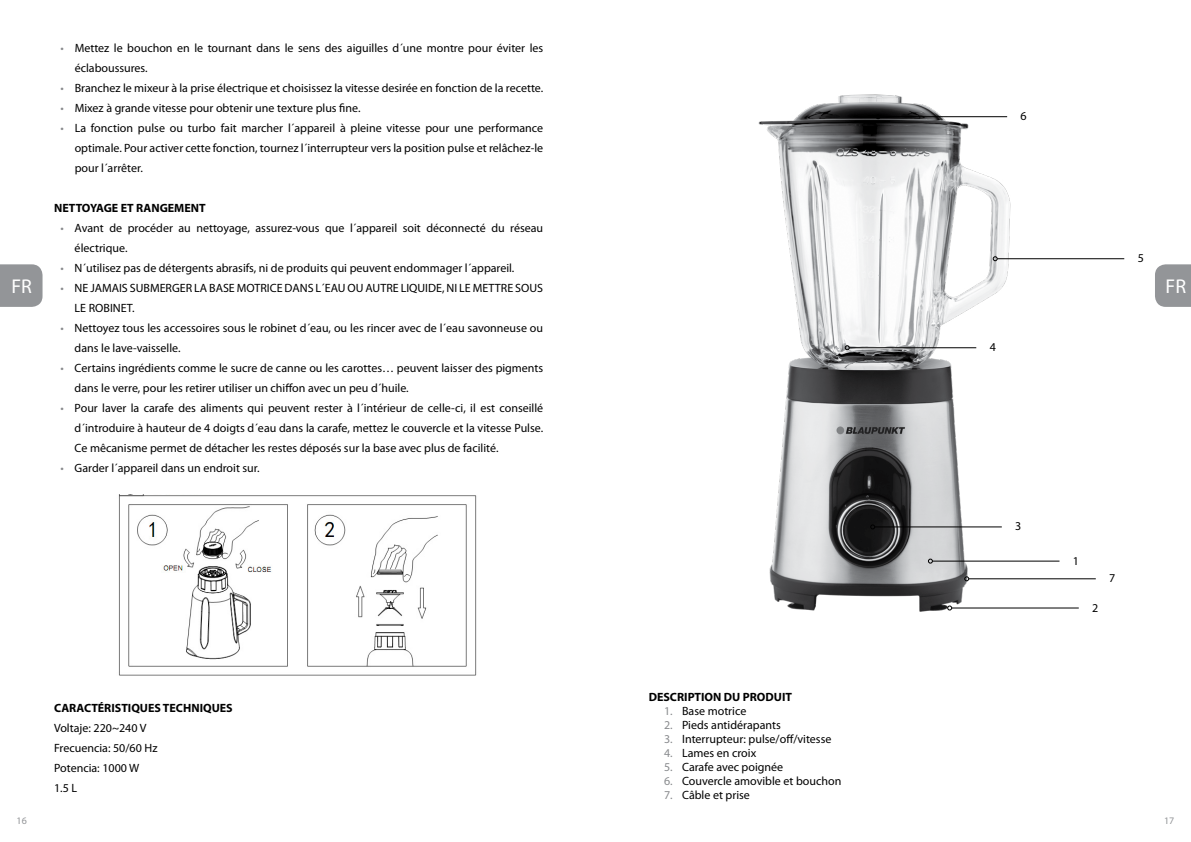
<style>
.page{position:relative;width:1191px;height:842px;background:#fff}
.page>*{position:absolute;margin:0;border:0;box-sizing:border-box;transform-origin:0 0}
.t1{font:20px "Myriad Pro";color:#fff}
.t2{font:12px/20px "Myriad Pro";color:#000}
.t3{font:700 12px "Myriad Pro";color:#000}
.t4{font:10px "Myriad Pro";color:#939598}
.s1{color:#898b8e}
</style>
<div class="page">
<svg style="left:0;top:264px;width:43px;height:43px;background:#98999c"></svg>
<svg style="left:1169px;top:264px;width:22px;height:43px"></svg>
<img style="left:758px;top:94px;width:411px;height:518px">
<hr style="left:932px;top:561px;width:127px;height:1px;background:#000">
<svg style="left:928px;top:559px;width:5px;height:5px"></svg>
<hr style="left:951px;top:607px;width:127px;height:1px;background:#000">
<svg style="left:947px;top:605px;width:5px;height:5px"></svg>
<hr style="left:874px;top:526px;width:127px;height:1px;background:#000">
<svg style="left:870px;top:524px;width:5px;height:5px"></svg>
<hr style="left:849px;top:347px;width:127px;height:1px;background:#000">
<svg style="left:844px;top:345px;width:5px;height:5px"></svg>
<hr style="left:997px;top:258px;width:127px;height:1px;background:#000">
<svg style="left:992px;top:256px;width:5px;height:5px"></svg>
<hr style="left:880px;top:116px;width:127px;height:1px;background:#000">
<svg style="left:875px;top:114px;width:5px;height:5px"></svg>
<hr style="left:968px;top:578px;width:127px;height:1px;background:#000">
<svg style="left:964px;top:576px;width:5px;height:5px"></svg>
<img style="left:118px;top:495px;width:359px;height:181px">
<p class="t2" style="left:75px;top:37px;width:470px;text-indent:-14px"><span class="s1">•</span> Mettez le bouchon en le tournant dans le sens des aiguilles d´une montre pour éviter les éclaboussures.</p>
<p class="t2" style="left:60px;top:77px;width:484px"><span class="s1">•</span> Branchez le mixeur à la prise électrique et choisissez la vitesse desirée en fonction de la recette.</p>
<p class="t2" style="left:60px;top:97px;width:301px"><span class="s1">•</span> Mixez à grande vitesse pour obtenir une texture plus fine.</p>
<p class="t2" style="left:75px;top:117px;width:470px;text-align:justify;text-indent:-14px"><span class="s1">•</span> La fonction pulse ou turbo fait marcher l´appareil à pleine vitesse pour une performance optimale. Pour activer cette fonction, tournez l´interrupteur vers la position pulse et relâchez-le pour l´arrêter.</p>
<p class="t3" style="left:54px;top:200px;width:153px">NETTOYAGE ET RANGEMENT</p>
<p class="t2" style="left:75px;top:217px;width:470px;text-indent:-14px"><span class="s1">•</span> Avant de procéder au nettoyage, assurez-vous que l´appareil soit déconnecté du réseau électrique.</p>
<p class="t2" style="left:60px;top:257px;width:455px"><span class="s1">•</span> N´utilisez pas de détergents abrasifs, ni de produits qui peuvent endommager l´appareil.</p>
<p class="t2" style="left:75px;top:277px;width:470px;text-indent:-14px"><span class="s1">•</span> NE JAMAIS SUBMERGER LA BASE MOTRICE DANS L´EAU OU AUTRE LIQUIDE, NI LE METTRE SOUS<br>LE ROBINET.</p>
<p class="t2" style="left:75px;top:317px;width:470px;text-indent:-14px"><span class="s1">•</span> Nettoyez tous les accessoires sous le robinet d´eau, ou les rincer avec de l´eau savonneuse ou dans le lave-vaisselle.</p>
<p class="t2" style="left:75px;top:357px;width:470px;text-indent:-14px"><span class="s1">•</span> Certains ingrédients comme le sucre de canne ou les carottes… peuvent laisser des pigments dans le verre, pour les retirer utiliser un chiffon avec un peu d´huile.</p>
<p class="t2" style="left:75px;top:397px;width:470px;text-align:justify;text-indent:-14px"><span class="s1">•</span> Pour laver la carafe des aliments qui peuvent rester à l´intérieur de celle-ci, il est conseillé d´introduire à hauteur de 4 doigts d´eau dans la carafe, mettez le couvercle et la vitesse Pulse.<br>Ce mêcanisme permet de détacher les restes déposés sur la base avec plus de facilité.</p>
<p class="t2" style="left:60px;top:457px;width:201px"><span class="s1">•</span> Garder l´appareil dans un endroit sur.</p>
<p class="t2" style="left:1020px;top:106px;width:8px">6</p>
<p class="t2" style="left:1137px;top:248px;width:8px">5</p>
<h1 class="t1" style="left:11px;top:274px;width:22px">FR</h1>
<h1 class="t1" style="left:1165px;top:274px;width:22px">FR</h1>
<p class="t2" style="left:989px;top:337px;width:8px">4</p>
<p class="t3" style="left:54px;top:700px;width:180px">CARACTÉRISTIQUES TECHNIQUES</p>
<p class="t2" style="left:54px;top:717px;width:105px">Voltaje: 220~240 V<br>Frecuencia: 50/60 Hz<br>Potencia: 1000 W<br>1.5 L</p>
<p class="t3" style="left:649px;top:689px;width:145px">DESCRIPTION DU PRODUIT</p>
<p class="t2" style="left:664px;top:700px;width:84px"><span class="s1">1.</span> Base motrice</p>
<p class="t2" style="left:664px;top:714px;width:118px"><span class="s1">2.</span> Pieds antidérapants</p>
<p class="t2" style="left:664px;top:728px;width:169px"><span class="s1">3.</span> Interrupteur: pulse/off/vitesse</p>
<p class="t2" style="left:664px;top:742px;width:94px"><span class="s1">4.</span> Lames en croix</p>
<p class="t2" style="left:664px;top:756px;width:121px"><span class="s1">5.</span> Carafe avec poignée</p>
<p class="t2" style="left:664px;top:770px;width:179px"><span class="s1">6.</span> Couvercle amovible et bouchon</p>
<p class="t2" style="left:664px;top:784px;width:87px"><span class="s1">7.</span> Câble et prise</p>
<p class="t2" style="left:1015px;top:516px;width:8px">3</p>
<p class="t2" style="left:1073px;top:550px;width:8px">1</p>
<p class="t2" style="left:1092px;top:597px;width:8px">2</p>
<p class="t2" style="left:1109px;top:568px;width:8px">7</p>
<p class="t4" style="left:17px;top:814px;width:12px">16</p>
<p class="t4" style="left:1164px;top:814px;width:12px">17</p>
</div>
